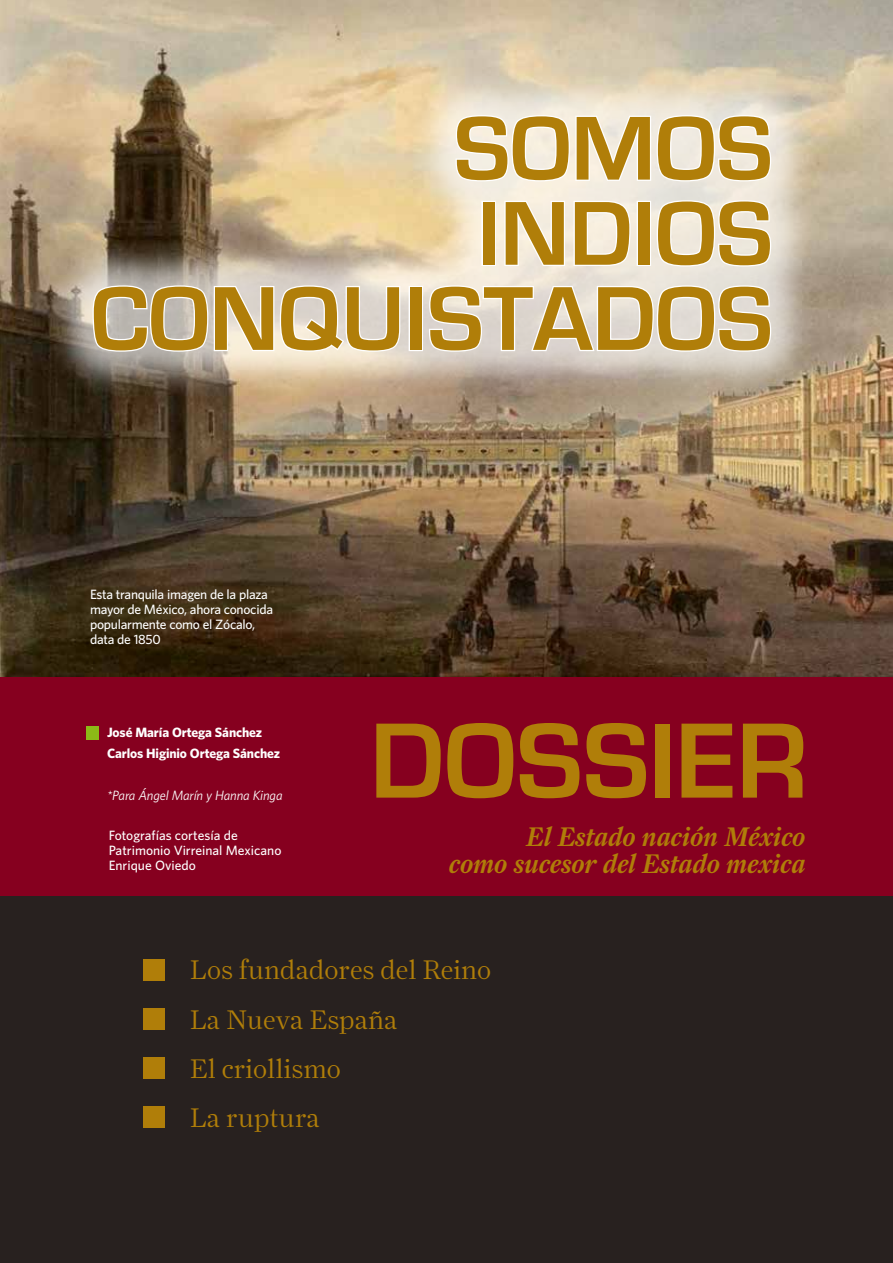
<style>
.page{position:relative;width:893px;height:1263px;background:#fff}
.page>*{position:absolute;margin:0;border:0;box-sizing:border-box;transform-origin:0 0}
.t1{font:700 111px "Eurostile";color:#b07e09}
.t2{font:700 94.05px/85.1px "Eurostile";color:#b07e09;text-align:right}
.t3{font:300 27px/49.3px "Farnham Display";color:#b07e09}
.t4{font:italic 500 27px/27px "Farnham Display";color:#b07e09;text-align:right}
.t5{font:500 13.5px/15px "Whitney";letter-spacing:-.02em;color:#fff}
.t6{font:500 13.5px/15px "Whitney";color:#fff}
.t7{font:700 13.5px/21px "Whitney";letter-spacing:-.01em;color:#fff}
.t8{font:italic 13.5px "Whitney";letter-spacing:-.01em;color:#fff}
</style>
<div class="page">
<div style="left:0;top:675px;width:893px;height:228px;background:#86001f"></div>
<div style="left:0;top:896px;width:893px;height:367px;background:#28211f"></div>
<img style="left:0;top:0;width:893px;height:676px">
<div style="left:143px;top:960px;width:22px;height:21px;background:#b07e09"></div>
<div style="left:143px;top:1008px;width:22px;height:22px;background:#b07e09"></div>
<div style="left:143px;top:1106px;width:22px;height:22px;background:#b07e09"></div>
<div style="left:143px;top:1057px;width:22px;height:22px;background:#b07e09"></div>
<div style="left:43px;top:66px;width:776px;height:334px;background:#fff;opacity:.68"></div>
<svg style="left:454px;top:114px;width:318px;height:69px"></svg>
<div style="left:481px;top:201px;width:15px;height:65px;border:3px solid #fff"></div>
<svg style="left:503px;top:199px;width:63px;height:69px"></svg>
<svg style="left:572px;top:200px;width:60px;height:67px"></svg>
<div style="left:637px;top:201px;width:14px;height:65px;border:3px solid #fff"></div>
<svg style="left:655px;top:199px;width:117px;height:69px"></svg>
<svg style="left:91px;top:284px;width:311px;height:69px"></svg>
<div style="left:409px;top:286px;width:14px;height:65px;border:3px solid #fff"></div>
<svg style="left:428px;top:284px;width:344px;height:69px"></svg>
<div style="left:86px;top:726px;width:12px;height:13px;background:#8cba17"></div>
<h2 class="t2" style="left:91px;top:108px;width:684px">SOMOS<br>INDIOS<br>CONQUISTADOS</h2>
<p class="t5" style="left:90px;top:587px;width:185px">Esta tranquila imagen de la plaza mayor de México, ahora conocida popularmente como el Zócalo, data de 1850</p>
<p class="t7" style="left:107px;top:721px;width:175px">José María Ortega Sánchez<br>Carlos Higinio Ortega Sánchez</p>
<p class="t8" style="left:107px;top:787px;width:177px">*Para Ángel Marín y Hanna Kinga</p>
<p class="t6" style="left:109px;top:828px;width:174px">Fotografías cortesía de<br>Patrimonio Virreinal Mexicano<br>Enrique Oviedo</p>
<h1 class="t1" style="left:370px;top:701px;width:440px">DOSSIER</h1>
<h3 class="t4" style="left:449px;top:823px;width:358px">El Estado nación México<br>como sucesor del Estado mexica</h3>
<h3 class="t3" style="left:190px;top:945px;width:303px">Los fundadores del Reino<br>La Nueva España<br>El criollismo<br>La ruptura</h3>
</div>
